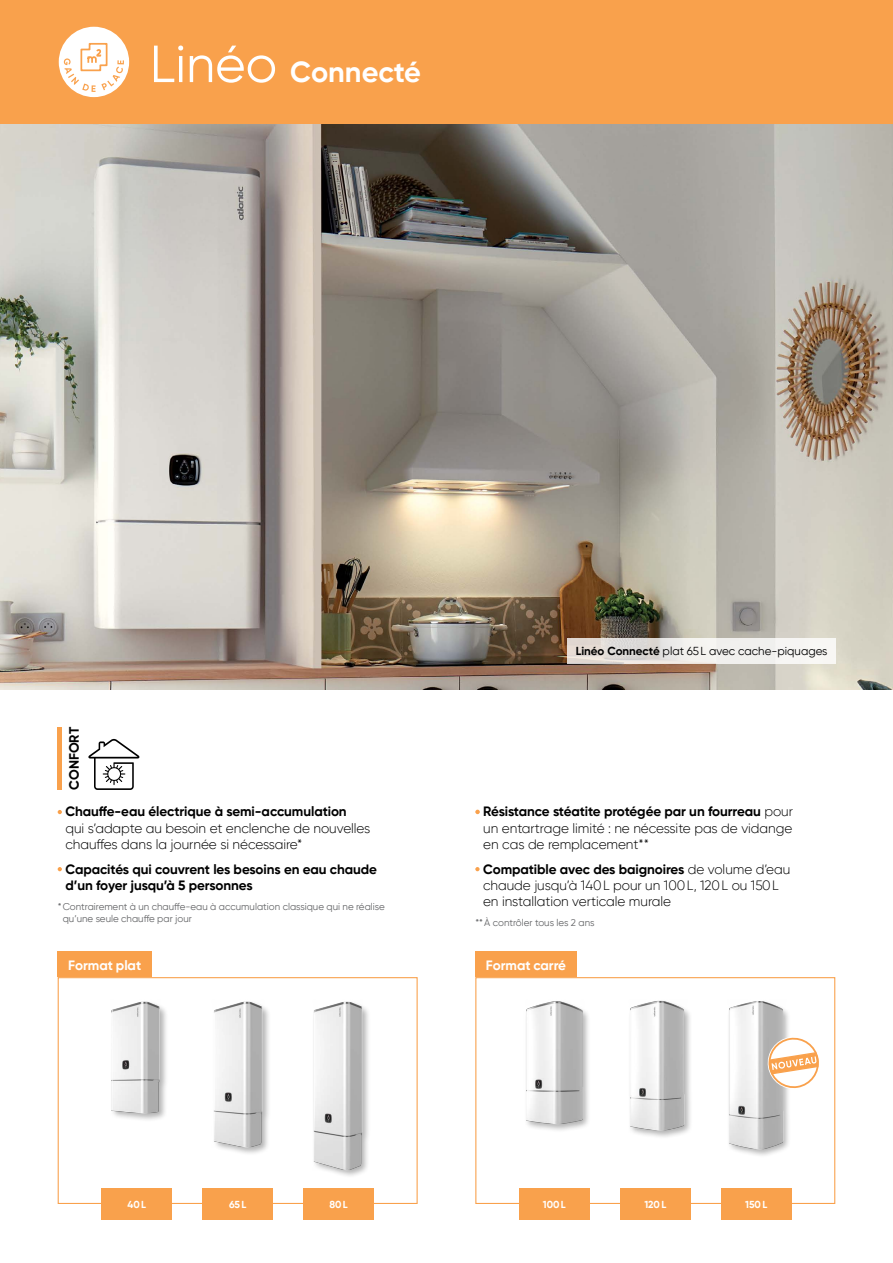
<style>
.page{position:relative;width:893px;height:1263px;background:#fff}
.page>*{position:absolute;margin:0;border:0;box-sizing:border-box;transform-origin:0 0}
.t1{font:700 28.95px "Gilroy";color:#fff}
.t2{font:300 13.5px/16.2px "Gilroy";letter-spacing:-.005em;color:#000}
.t3{font:700 13.5px/16.2px "Gilroy";letter-spacing:-.005em;color:#000}
.t4{font:700 13.5px "Gilroy";letter-spacing:-.005em;color:#fff}
.t5{font:11.55px "Gilroy";color:#000}
.t6{font:700 10.2px "Gilroy";color:#fff}
.t7{font:9.75px/11.7px "Gilroy";color:#636466}
.s1{font-weight:400;font-size:52.05px}
.s2{font-weight:700}
</style>
<div class="page">
<div style="left:58px;top:977px;width:360px;height:227px;border:1px solid #f9a14c"></div>
<div style="left:475px;top:977px;width:360px;height:227px;border:1px solid #f9a14c"></div>
<div style="left:0;top:0;width:893px;height:124px;background:#f9a14c"></div>
<img style="left:0;top:124px;width:893px;height:565px">
<div style="left:303px;top:1187px;width:71px;height:32px;background:#f9a14c"></div>
<img style="left:313px;top:1001px;width:56px;height:174px">
<div style="left:202px;top:1187px;width:71px;height:32px;background:#f9a14c"></div>
<img style="left:214px;top:1001px;width:55px;height:153px">
<div style="left:101px;top:1187px;width:71px;height:32px;background:#f9a14c"></div>
<img style="left:111px;top:1001px;width:55px;height:119px">
<img style="left:630px;top:1000px;width:61px;height:137px">
<div style="left:721px;top:1187px;width:71px;height:32px;background:#f9a14c"></div>
<img style="left:729px;top:1001px;width:60px;height:155px">
<div style="left:620px;top:1187px;width:71px;height:32px;background:#f9a14c"></div>
<div style="left:519px;top:1187px;width:71px;height:32px;background:#f9a14c"></div>
<img style="left:526px;top:1001px;width:63px;height:129px">
<div style="left:59px;top:27px;width:70px;height:70px;background:#fff;border-radius:50%"></div>
<svg style="left:64px;top:42px;width:60px;height:50px"></svg>
<svg style="left:58px;top:810px;width:4px;height:4px"></svg>
<svg style="left:58px;top:867px;width:4px;height:4px"></svg>
<svg style="left:88px;top:739px;width:51px;height:51px"></svg>
<hr style="left:58px;top:727px;width:4px;height:63px;background:#f9a14c">
<svg style="left:766px;top:1035px;width:53px;height:56px"></svg>
<svg style="left:567px;top:638px;width:269px;height:25px;fill:#f1f0ee"></svg>
<svg style="left:475px;top:810px;width:5px;height:4px"></svg>
<svg style="left:475px;top:867px;width:5px;height:4px"></svg>
<div style="left:58px;top:952px;width:94px;height:25px;background:#f9a14c"></div>
<div style="left:475px;top:952px;width:102px;height:25px;background:#f9a14c"></div>
<h1 class="t1" style="left:150px;top:54px;width:273px"><span class="s1">Linéo</span> Connecté</h1>
<p class="t3" style="left:66px;top:790px;width:64px;rotate:-90deg">Confort</p>
<p class="t3" style="left:65px;top:803px;width:283px">Chauffe-eau électrique à semi-accumulation</p>
<p class="t2" style="left:65px;top:820px;width:306px">qui s’adapte au besoin et enclenche de nouvelles chauffes dans la journée si nécessaire*</p>
<p class="t3" style="left:65px;top:861px;width:313px">Capacités qui couvrent les besoins en eau chaude d’un foyer jusqu’à 5 personnes</p>
<p class="t7" style="left:63px;top:900px;width:324px;text-indent:-5px">* Contrairement à un chauffe-eau à accumulation classique qui ne réalise qu’une seule chauffe par jour</p>
<p class="t5" style="left:576px;top:644px;width:253px"><span class="s2">Linéo Connecté</span> plat 65L avec cache-piquages</p>
<p class="t2" style="left:483px;top:803px;width:311px;text-align:justify"><span class="s2">Résistance stéatite protégée par un fourreau</span> pour un entartrage limité : ne nécessite pas de vidange en cas de remplacement**</p>
<p class="t2" style="left:483px;top:860px;width:309px"><span class="s2">Compatible avec des baignoires</span> de volume d’eau chaude jusqu’à 140L pour un 100L, 120L ou 150L en installation verticale murale</p>
<p class="t7" style="left:475px;top:917px;width:121px">**À contrôler tous les 2 ans</p>
<p class="t4" style="left:68px;top:956px;width:74px">Format plat</p>
<p class="t4" style="left:486px;top:956px;width:82px">Format carré</p>
<p class="t6" style="left:127px;top:1198px;width:20px">40L</p>
<p class="t6" style="left:229px;top:1198px;width:19px">65L</p>
<p class="t6" style="left:329px;top:1198px;width:20px">80L</p>
<p class="t6" style="left:543px;top:1198px;width:24px">100L</p>
<p class="t6" style="left:644px;top:1198px;width:23px">120L</p>
<p class="t6" style="left:745px;top:1198px;width:24px">150L</p>
</div>
